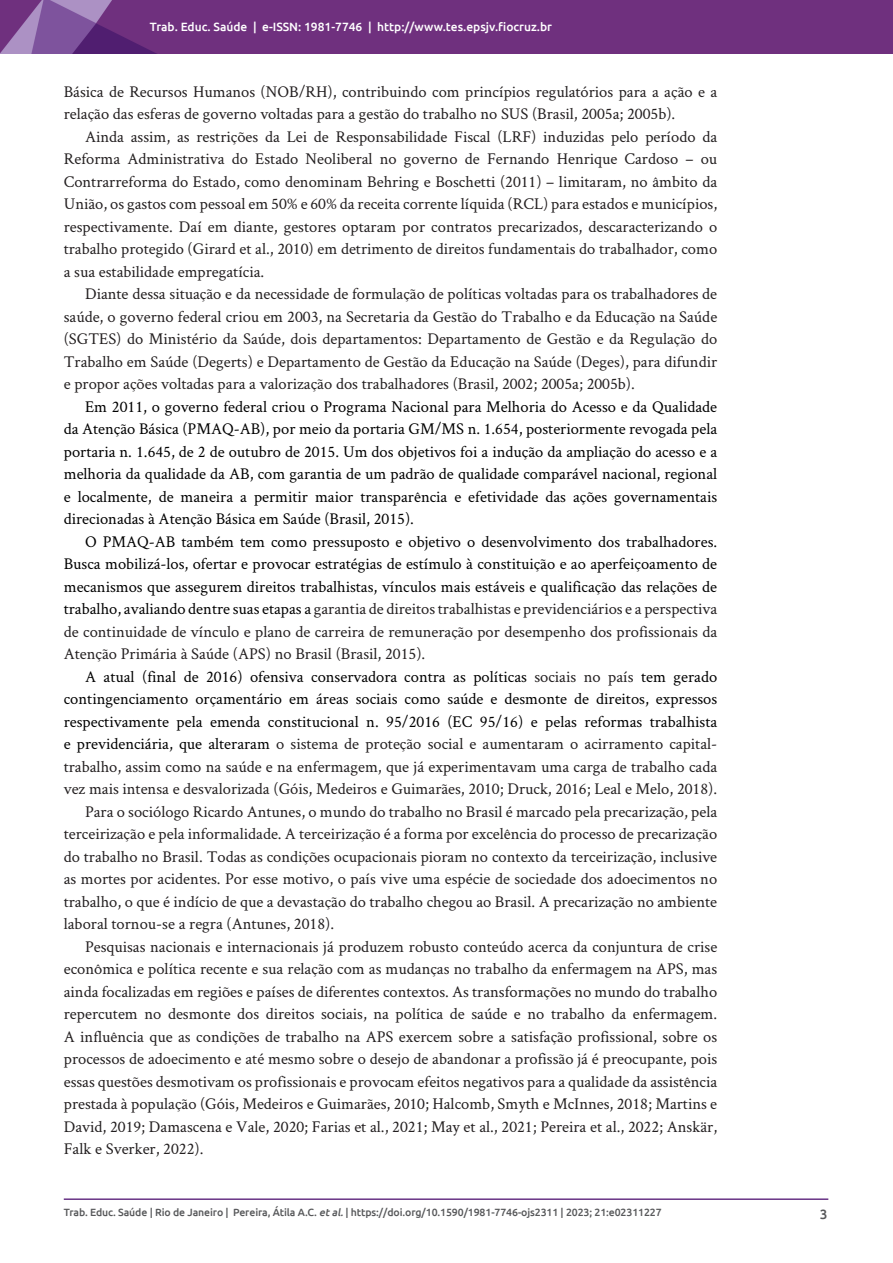
<style>
.page{position:relative;width:893px;height:1263px;background:#fff}
.page>*{position:absolute;margin:0;border:0;box-sizing:border-box;transform-origin:0 0}
.texto-comum{font:16.5px/22.5px "Crimson Text";color:#231f20;text-align:justify}
.texto-comum-2{font:16.5px/22.5px "Crimson Text";color:#000;text-align:justify}
.t1{font:500 13.5px "Ubuntu";color:#57585a}
.t2{font:500 12px "Ubuntu";color:#fff}
.t3{font:500 10.5px "Ubuntu";letter-spacing:-.01em;color:#57585a}
.s1{font-style:inherit}
.s2{color:#231f20}
.s3{font-style:italic}
</style>
<div class="page">
<hr style="left:64px;top:1198px;width:764px;height:2px;background:#693486">
<img style="left:0;top:0;width:893px;height:53px">
<p class="t2" style="left:150px;top:19px;width:404px">Trab. Educ. Saúde | e-ISSN: 1981-7746 | http://www.tes.epsjv.fiocruz.br</p>
<p class="texto-comum" style="left:64px;top:79px;width:655px">Básica de Recursos Humanos (NOB/RH), contribuindo com princípios regulatórios para a ação e a relação das esferas de governo voltadas para a gestão do trabalho no SUS (Brasil, 2005a; 2005b).</p>
<p class="texto-comum" style="left:64px;top:124px;width:655px;text-indent:21px">Ainda assim, as restrições da Lei de Responsabilidade Fiscal (LRF) induzidas pelo período da Reforma Administrativa do Estado Neoliberal no governo de Fernando Henrique Cardoso – ou Contrarreforma do Estado, como denominam Behring e Boschetti (2011) – limitaram, no âmbito da União, os gastos com pessoal em 50% e 60% da receita corrente líquida (RCL) para estados e municípios, respectivamente. Daí em diante, gestores optaram por contratos precarizados, descaracterizando o trabalho protegido (Girard et al., 2010) em detrimento de direitos fundamentais do trabalhador, como a sua estabilidade empregatícia.</p>
<p class="texto-comum" style="left:64px;top:282px;width:655px;text-indent:21px">Diante dessa situação e da necessidade de formulação de políticas voltadas para os trabalhadores de saúde, o governo federal criou em 2003, na Secretaria da Gestão do Trabalho e da Educação na Saúde (SGTES) do Ministério da Saúde, dois departamentos: Departamento de Gestão e da Regulação do Trabalho em Saúde (Degerts) e Departamento de Gestão da Educação na Saúde (Deges), para difundir e propor ações voltadas para a valorização dos trabalhadores (Brasil, 2002; 2005a; 2005b).</p>
<p class="texto-comum-2" style="left:64px;top:394px;width:655px;text-indent:21px">Em 2011, o governo federal criou o Programa Nacional para Melhoria do Acesso e da Qualidade da Atenção Básica (PMAQ-AB), por meio da portaria GM/MS n. 1.654, posteriormente revogada pela portaria n. <span class="s1">1.645,</span> de 2 de outubro de 2015. Um dos objetivos foi a indução da ampliação do acesso e a melhoria da qualidade da AB, com garantia de um padrão de qualidade comparável nacional, regional e localmente, de maneira a permitir maior transparência e efetividade das ações governamentais direcionadas à Atenção Básica em Saúde (Brasil, 2015).</p>
<p class="texto-comum-2" style="left:64px;top:529px;width:655px;text-indent:21px">O PMAQ-AB também tem como pressuposto e objetivo o desenvolvimento dos trabalhadores.<br>Busca mobilizá-los, ofertar e provocar estratégias de estímulo à constituição e ao aperfeiçoamento de mecanismos que assegurem direitos trabalhistas, vínculos mais estáveis e qualificação das relações de trabalho, avaliando dentre suas etapas a <span class="s2">garantia de direitos trabalhistas e previdenciários e a perspectiva de continuidade de vínculo e plano de carreira de remuneração por desempenho dos profissionais da Atenção Primária à Saúde (APS) no Brasil (Brasil, 2015).</span></p>
<p class="texto-comum-2" style="left:64px;top:664px;width:655px;text-indent:21px">A atual (final de 2016) ofensiva conservadora contra as políticas <span class="s2">sociais no país</span> tem gerado contingenciamento orçamentário em áreas sociais como saúde e desmonte de direitos, expressos respectivamente pela emenda constitucional n. 95/2016 (EC 95/16) e pelas reformas trabalhista e previdenciária, que alteraram <span class="s2">o sistema de proteção social e aumentaram o acirramento capital&shy;trabalho, assim como na saúde e na enfermagem, que já experimentavam uma carga de trabalho cada vez mais intensa e desvalorizada (Góis, Medeiros e Guimarães, 2010; Druck, 2016; Leal e Melo, 2018).</span></p>
<p class="texto-comum" style="left:64px;top:799px;width:655px;text-indent:21px">Para o sociólogo Ricardo Antunes, o mundo do trabalho no Brasil é marcado pela precarização, pela terceirização e pela informalidade. A terceirização é a forma por excelência do processo de precarização do trabalho no Brasil. Todas as condições ocupacionais pioram no contexto da terceirização, inclusive as mortes por acidentes. Por esse motivo, o país vive uma espécie de sociedade dos adoecimentos no trabalho, o que é indício de que a devastação do trabalho chegou ao Brasil. A precarização no ambiente laboral tornou-se a regra (Antunes, 2018).</p>
<p class="texto-comum" style="left:64px;top:934px;width:655px;text-indent:21px">Pesquisas nacionais e internacionais já produzem robusto conteúdo acerca da conjuntura de crise econômica e política recente e sua relação com as mudanças no trabalho da enfermagem na APS, mas ainda focalizadas em regiões e países de diferentes contextos. As transformações no mundo do trabalho repercutem no desmonte dos direitos sociais, na política de saúde e no trabalho da enfermagem.<br>A influência que as condições de trabalho na APS exercem sobre a satisfação profissional, sobre os processos de adoecimento e até mesmo sobre o desejo de abandonar a profissão já é preocupante, pois essas questões desmotivam os profissionais e provocam efeitos negativos para a qualidade da assistência prestada à população (Góis, Medeiros e Guimarães, 2010; Halcomb, Smyth e McInnes, 2018; Martins e David, 2019; Damascena e Vale, 2020; Farias et al., 2021; May et al., 2021; Pereira et al., 2022; Anskär, Falk e Sverker, 2022).</p>
<p class="t3" style="left:64px;top:1206px;width:599px">Trab. Educ. Saúde | Rio de Janeiro | Pereira, Átila A.C. <span class="s3">etal.</span>| https://doi.org/10.1590/1981-7746-ojs2311 | 2023; 21:e02311227</p>
<p class="t1" style="left:820px;top:1205px;width:9px">3</p>
</div>
